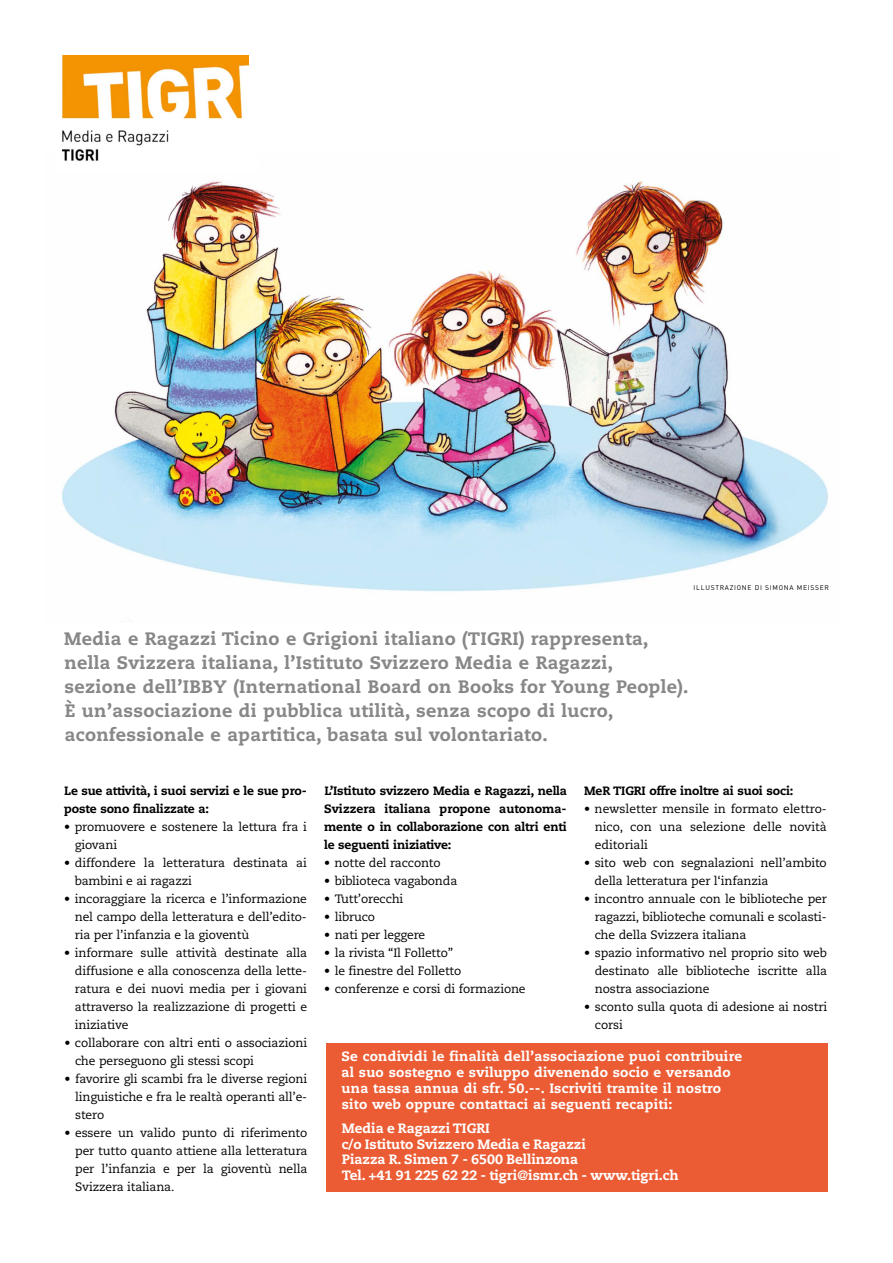
<style>
.page{position:relative;width:893px;height:1263px;background:#fff}
.page>*{position:absolute;margin:0;border:0;box-sizing:border-box;transform-origin:0 0}
.t1{font:800 18px/24px "Caecilia LT Std";letter-spacing:.02em;color:#878787}
.t2{font:800 13.5px/15.8px "Caecilia LT Std";letter-spacing:.02em;color:#fff}
.t3{font:800 13.5px/15.8px "Caecilia LT Std";color:#fff}
.t4{font:12.15px/18px "Caecilia LT Std";letter-spacing:-.01em;color:#000;text-align:justify}
.t5{font:800 12.15px/18px "Caecilia LT Std";letter-spacing:-.01em;color:#000}
.t6{font:6.75px "DIN";color:#000}
</style>
<div class="page">
<img style="left:62px;top:180px;width:766px;height:412px">
<img style="left:62px;top:55px;width:187px;height:106px">
<div style="left:326px;top:1043px;width:502px;height:149px;background:#eb5c34"></div>
<p class="t6" style="left:694px;top:583px;width:137px">ILLUSTRAZIONE DI SIMONA MEISSER</p>
<p class="t1" style="left:64px;top:627px;width:626px">Media e Ragazzi Ticino e Grigioni italiano (TIGRI) rappresenta, nella Svizzera italiana, l’Istituto Svizzero Media e Ragazzi, sezione dell’IBBY (International Board on Books for Young People).<br>È un’associazione di pubblica utilità, senza scopo di lucro, aconfessionale e apartitica, basata sul volontariato.</p>
<p class="t5" style="left:64px;top:782px;width:244px">Le sue attività, i suoi servizi e le sue pro&shy;poste sono finalizzate a:</p>
<p class="t4" style="left:75px;top:818px;width:234px;text-indent:-11px">• promuovere e sostenere la lettura fra i giovani</p>
<p class="t4" style="left:75px;top:854px;width:234px;text-indent:-10px">• diffondere la letteratura destinata ai bambini e ai ragazzi</p>
<p class="t4" style="left:75px;top:890px;width:234px;text-indent:-11px">• incoraggiare la ricerca e l’informazione nel campo della letteratura e dell’edito&shy;ria per l’infanzia e la gioventù</p>
<p class="t4" style="left:75px;top:944px;width:234px;text-indent:-11px">• informare sulle attività destinate alla diffusione e alla conoscenza della lette&shy;ratura e dei nuovi media per i giovani attraverso la realizzazione di progetti e iniziative</p>
<p class="t4" style="left:75px;top:1034px;width:234px;text-indent:-11px">• collaborare con altri enti o associazioni che perseguono gli stessi scopi</p>
<p class="t4" style="left:75px;top:1070px;width:234px;text-indent:-11px">• favorire gli scambi fra le diverse regioni linguistiche e fra le realtà operanti all’e&shy;stero</p>
<p class="t4" style="left:75px;top:1124px;width:234px;text-indent:-11px">• essere un valido punto di riferimento per tutto quanto attiene alla letteratura per l’infanzia e per la gioventù nella Svizzera italiana.</p>
<p class="t5" style="left:324px;top:782px;width:244px;text-align:justify">L’Istituto svizzero Media e Ragazzi, nella Svizzera italiana propone autonoma&shy;mente o in collaborazione con altri enti le seguenti iniziative:</p>
<p class="t4" style="left:324px;top:854px;width:118px">• notte del racconto</p>
<p class="t4" style="left:324px;top:872px;width:135px">• biblioteca vagabonda</p>
<p class="t4" style="left:324px;top:890px;width:81px">• Tutt’orecchi</p>
<p class="t4" style="left:324px;top:908px;width:52px">• libruco</p>
<p class="t4" style="left:324px;top:926px;width:103px">• nati per leggere</p>
<p class="t4" style="left:324px;top:944px;width:131px">• la rivista “Il Folletto”</p>
<p class="t4" style="left:324px;top:962px;width:139px">• le finestre del Folletto</p>
<p class="t4" style="left:324px;top:980px;width:203px">• conferenze e corsi di formazione</p>
<p class="t5" style="left:584px;top:782px;width:211px">MeR TIGRI offre inoltre ai suoi soci:</p>
<p class="t4" style="left:595px;top:800px;width:234px;text-indent:-11px">• newsletter mensile in formato elettro&shy;nico, con una selezione delle novità editoriali</p>
<p class="t4" style="left:595px;top:854px;width:234px;text-indent:-11px">• sito web con segnalazioni nell’ambito della letteratura per l‘infanzia</p>
<p class="t4" style="left:595px;top:890px;width:234px;text-indent:-11px">• incontro annuale con le biblioteche per ragazzi, biblioteche comunali e scolasti&shy;che della Svizzera italiana</p>
<p class="t4" style="left:595px;top:944px;width:234px;text-indent:-11px">• spazio informativo nel proprio sito web destinato alle biblioteche iscritte alla nostra associazione</p>
<p class="t4" style="left:595px;top:998px;width:234px;text-indent:-11px">• sconto sulla quota di adesione ai nostri corsi</p>
<p class="t2" style="left:341px;top:1049px;width:402px">Se condividi le finalità dell’associazione puoi contribuire al suo sostegno e sviluppo divenendo socio e versando una tassa annua di sfr. 50.--. Iscriviti tramite il nostro sito web oppure contattaci ai seguenti recapiti:</p>
<p class="t3" style="left:342px;top:1120px;width:338px">Media e Ragazzi TIGRI<br>c/o Istituto Svizzero Media e Ragazzi<br>Piazza R. Simen 7 - 6500 Bellinzona<br>Tel. +41 91 225 62 22 - tigri@ismr.ch - www.tigri.ch</p>
</div>
